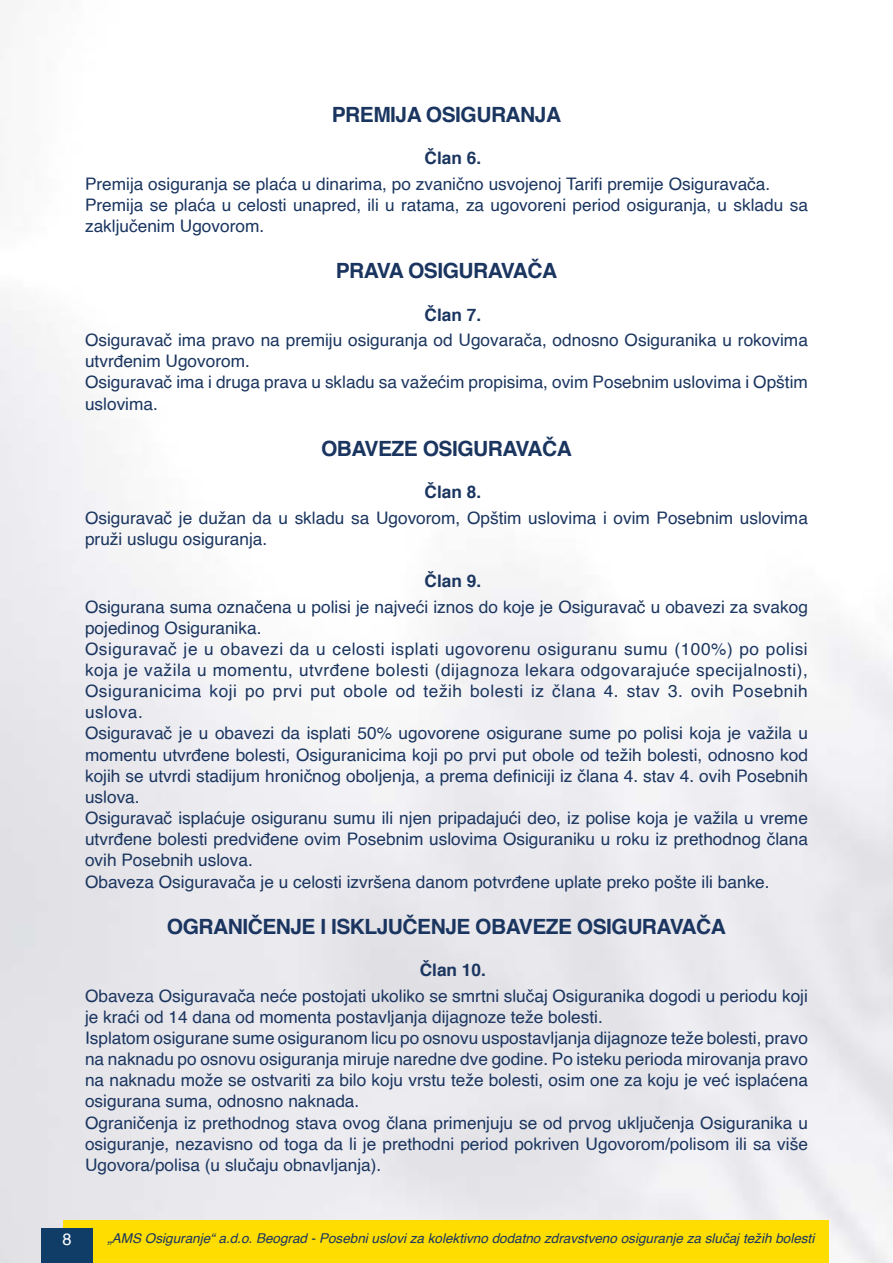
<style>
.page{position:relative;width:893px;height:1263px;background:#fff}
.page>*{position:absolute;margin:0;border:0;box-sizing:border-box;transform-origin:0 0}
.t1{font:700 21px "Helvetica";letter-spacing:-.025em;color:#1a355f}
.t2{font:17.25px/21.1px "Helvetica";color:#1a355f}
.t3{font:700 17.25px "Helvetica";color:#1a355f}
.t4{font:16.5px "Helvetica";color:#fff}
.t5{font:italic 13.5px "Helvetica";color:#1a355f}
</style>
<div class="page">
<img style="left:0;top:306px;width:893px;height:957px">
<div style="left:64px;top:1220px;width:765px;height:43px;background:#fd0"></div>
<div style="left:42px;top:1229px;width:51px;height:34px;background:#103c68"></div>
<p class="t1" style="left:332px;top:98px;width:231px">PREMIJA OSIGURANJA</p>
<p class="t3" style="left:425px;top:144px;width:58px">Član 6.</p>
<p class="t2" style="left:85px;top:174px;width:724px">Premija osiguranja se plaća u dinarima, po zvanično usvojenoj Tarifi premije Osiguravača.<br>Premija se plaća u celosti unapred, ili u ratama, za ugovoreni period osiguranja, u skladu sa zaključenim Ugovorom.</p>
<p class="t1" style="left:336px;top:254px;width:223px">PRAVA OSIGURAVAČA</p>
<p class="t3" style="left:425px;top:301px;width:58px">Član 7.</p>
<p class="t2" style="left:85px;top:330px;width:724px">Osiguravač ima pravo na premiju osiguranja od Ugovarača, odnosno Osiguranika u rokovima utvrđenim Ugovorom.<br>Osiguravač ima i druga prava u skladu sa važećim propisima, ovim Posebnim uslovima i Opštim uslovima.</p>
<p class="t1" style="left:321px;top:432px;width:252px">OBAVEZE OSIGURAVAČA</p>
<p class="t3" style="left:425px;top:478px;width:58px">Član 8.</p>
<p class="t2" style="left:85px;top:508px;width:724px">Osiguravač je dužan da u skladu sa Ugovorom, Opštim uslovima i ovim Posebnim uslovima pruži uslugu osiguranja.</p>
<p class="t3" style="left:425px;top:567px;width:58px">Član 9.</p>
<p class="t2" style="left:85px;top:596px;width:724px">Osigurana suma označena u polisi je najveći iznos do koje je Osiguravač u obavezi za svakog pojedinog Osiguranika.<br>Osiguravač je u obavezi da u celosti isplati ugovorenu osiguranu sumu (100%) po polisi koja je važila u momentu, utvrđene bolesti (dijagnoza lekara odgovarajuće specijalnosti), Osiguranicima koji po prvi put obole od težih bolesti iz člana 4. stav 3. ovih Posebnih uslova.<br>Osiguravač je u obavezi da isplati 50% ugovorene osigurane sume po polisi koja je važila u momentu utvrđene bolesti, Osiguranicima koji po prvi put obole od težih bolesti, odnosno kod kojih se utvrdi stadijum hroničnog oboljenja, a prema definiciji iz člana 4. stav 4. ovih Posebnih uslova.<br>Osiguravač isplaćuje osiguranu sumu ili njen pripadajući deo, iz polise koja je važila u vreme utvrđene bolesti predviđene ovim Posebnim uslovima Osiguraniku u roku iz prethodnog člana ovih Posebnih uslova.<br>Obaveza Osiguravača je u celosti izvršena danom potvrđene uplate preko pošte ili banke.</p>
<p class="t1" style="left:167px;top:909px;width:561px">OGRANIČENJE I ISKLJUČENJE OBAVEZE OSIGURAVAČA</p>
<p class="t3" style="left:420px;top:956px;width:68px">Član 10.</p>
<p class="t2" style="left:85px;top:985px;width:724px">Obaveza Osiguravača neće postojati ukoliko se smrtni slučaj Osiguranika dogodi u periodu koji je kraći od 14 dana od momenta postavljanja dijagnoze teže bolesti.<br>Isplatom osigurane sume osiguranom licu po osnovu uspostavljanja dijagnoze teže bolesti, pravo na naknadu po osnovu osiguranja miruje naredne dve godine. Po isteku perioda mirovanja pravo na naknadu može se ostvariti za bilo koju vrstu teže bolesti, osim one za koju je već isplaćena osigurana suma, odnosno naknada.<br>Ograničenja iz prethodnog stava ovog člana primenjuju se od prvog uključenja Osiguranika u osiguranje, nezavisno od toga da li je prethodni period pokriven Ugovorom/polisom ili sa više Ugovora/polisa (u slučaju obnavljanja).</p>
<p class="t4" style="left:63px;top:1227px;width:11px">8</p>
<p class="t5" style="left:107px;top:1228px;width:708px">„AMS Osiguranje“ a.d.o. Beograd - Posebni uslovi za kolektivno dodatno zdravstveno osiguranje za slučaj težih bolesti</p>
</div>
